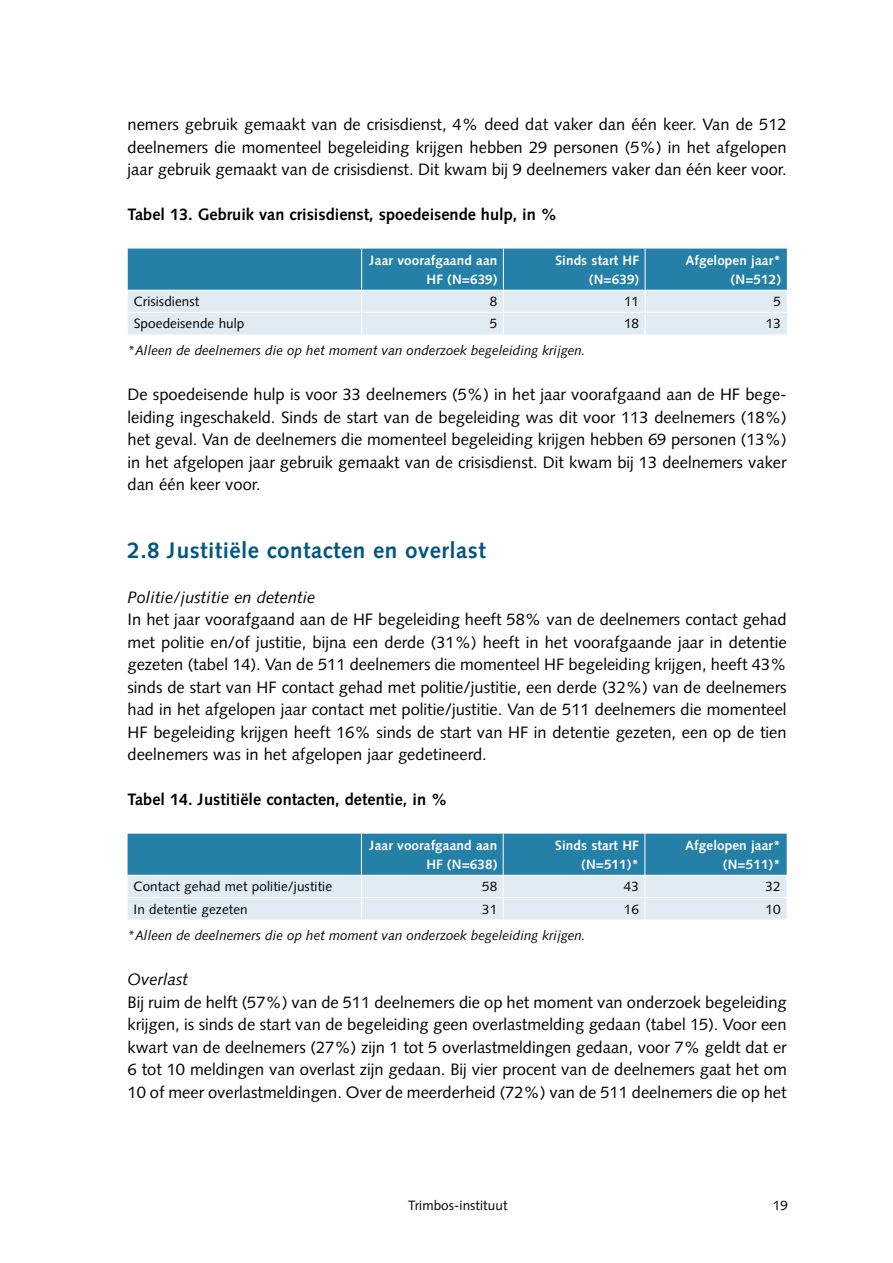
<style>
.page{position:relative;width:893px;height:1263px;background:#fff}
.page>*{position:absolute;margin:0;border:0;box-sizing:border-box;transform-origin:0 0}
.t1{font:700 22.5px "Syntax LT Pro";letter-spacing:.02em;color:#005781}
.t2{font:16.5px/22.5px "Syntax LT Pro";color:#000;text-align:justify}
.t3{font:700 16.5px "Syntax LT Pro";color:#000}
.t4{font:italic 16.5px "Syntax LT Pro";color:#000}
.t5{font:700 13.5px/19.5px "Syntax LT Pro";letter-spacing:.005em;color:#fff;text-align:right}
.t6{font:italic 13.5px "Syntax LT Pro";color:#000}
.t7{font:13.5px "Syntax LT Pro";letter-spacing:.005em;color:#000}
</style>
<div class="page">
<svg style="left:128px;top:249px;width:659px;height:85px;background:#88b8cf"></svg>
<svg style="left:128px;top:834px;width:659px;height:85px;background:#88b8cf"></svg>
<p class="t2" style="left:128px;top:113px;width:661px">nemers gebruik gemaakt van de crisisdienst, 4% deed dat vaker dan één keer. Van de 512 deelnemers die momenteel begeleiding krijgen hebben 29 personen (5%) in het afgelopen jaar gebruik gemaakt van de crisisdienst. Dit kwam bij 9 deelnemers vaker dan één keer voor.</p>
<p class="t3" style="left:128px;top:205px;width:431px">Tabel 13. Gebruik van crisisdienst, spoedeisende hulp, in %</p>
<p class="t5" style="left:370px;top:250px;width:129px">Jaar voorafgaand aan<br>HF (N=639)</p>
<p class="t5" style="left:555px;top:250px;width:85px">Sinds start HF (N=639)</p>
<p class="t5" style="left:685px;top:250px;width:97px">Afgelopen jaar* (N=512)</p>
<p class="t7" style="left:134px;top:294px;width:67px">Crisisdienst</p>
<p class="t7" style="left:490px;top:294px;width:9px">8</p>
<p class="t7" style="left:624px;top:294px;width:17px">11</p>
<p class="t7" style="left:773px;top:294px;width:9px">5</p>
<p class="t7" style="left:134px;top:316px;width:112px">Spoedeisende hulp</p>
<p class="t7" style="left:490px;top:316px;width:9px">5</p>
<p class="t7" style="left:624px;top:316px;width:17px">18</p>
<p class="t7" style="left:766px;top:316px;width:17px">13</p>
<p class="t6" style="left:128px;top:342px;width:460px">*Alleen de deelnemers die op het moment van onderzoek begeleiding krijgen.</p>
<p class="t2" style="left:128px;top:383px;width:661px">De spoedeisende hulp is voor 33 deelnemers (5%) in het jaar voorafgaand aan de HF bege&shy;leiding ingeschakeld. Sinds de start van de begeleiding was dit voor 113 deelnemers (18%) het geval. Van de deelnemers die momenteel begeleiding krijgen hebben 69 personen (13%) in het afgelopen jaar gebruik gemaakt van de crisisdienst. Dit kwam bij 13 deelnemers vaker dan één keer voor.</p>
<h1 class="t1" style="left:128px;top:537px;width:360px">2.8 Justitiële contacten en overlast</h1>
<p class="t4" style="left:128px;top:587px;width:189px">Politie/justitie en detentie</p>
<p class="t2" style="left:128px;top:608px;width:661px">In het jaar voorafgaand aan de HF begeleiding heeft 58% van de deelnemers contact gehad met politie en/of justitie, bijna een derde (31%) heeft in het voorafgaande jaar in detentie gezeten (tabel 14). Van de 511 deelnemers die momenteel HF begeleiding krijgen, heeft 43% sinds de start van HF contact gehad met politie/justitie, een derde (32%) van de deelnemers had in het afgelopen jaar contact met politie/justitie. Van de 511 deelnemers die momenteel HF begeleiding krijgen heeft 16% sinds de start van HF in detentie gezeten, een op de tien deelnemers was in het afgelopen jaar gedetineerd.</p>
<p class="t3" style="left:128px;top:790px;width:321px">Tabel 14. Justitiële contacten, detentie, in %</p>
<p class="t5" style="left:369px;top:835px;width:129px">Jaar voorafgaand aan<br>HF (N=638)</p>
<p class="t5" style="left:555px;top:835px;width:85px">Sinds start HF (N=511)*</p>
<p class="t5" style="left:685px;top:835px;width:97px">Afgelopen jaar* (N=511)*</p>
<p class="t7" style="left:134px;top:879px;width:200px">Contact gehad met politie/justitie</p>
<p class="t7" style="left:482px;top:879px;width:17px">58</p>
<p class="t7" style="left:624px;top:879px;width:17px">43</p>
<p class="t7" style="left:766px;top:879px;width:17px">32</p>
<p class="t7" style="left:134px;top:901px;width:116px">In detentie gezeten</p>
<p class="t7" style="left:482px;top:901px;width:17px">31</p>
<p class="t7" style="left:624px;top:901px;width:17px">16</p>
<p class="t7" style="left:766px;top:901px;width:17px">10</p>
<p class="t6" style="left:128px;top:927px;width:460px">*Alleen de deelnemers die op het moment van onderzoek begeleiding krijgen.</p>
<p class="t4" style="left:128px;top:970px;width:62px">Overlast</p>
<p class="t2" style="left:128px;top:991px;width:661px">Bij ruim de helft (57%) van de 511 deelnemers die op het moment van onderzoek begeleiding krijgen, is sinds de start van de begeleiding geen overlastmelding gedaan (tabel 15). Voor een kwart van de deelnemers (27%) zijn 1 tot 5 overlastmeldingen gedaan, voor 7% geldt dat er 6 tot 10 meldingen van overlast zijn gedaan. Bij vier procent van de deelnemers gaat het om 10 of meer overlastmeldingen. Over de meerderheid (72%) van de 511 deelnemers die op het</p>
<p class="t7" style="left:408px;top:1197px;width:101px">Trimbos-instituut</p>
<p class="t7" style="left:773px;top:1197px;width:17px">19</p>
</div>
